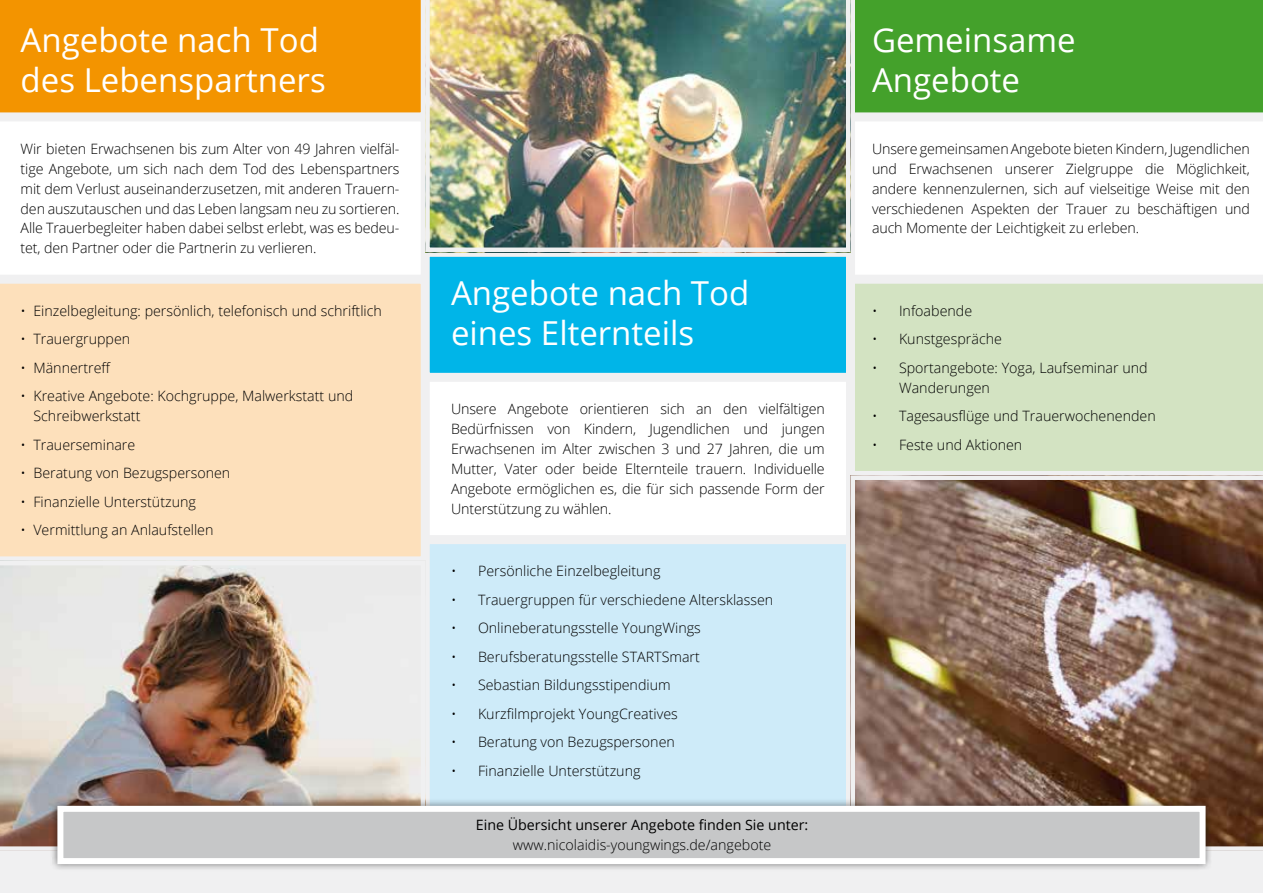
<style>
.page{position:relative;width:1263px;height:893px;background:#f0f0f1}
.page>*{position:absolute;margin:0;border:0;box-sizing:border-box;transform-origin:0 0}
.t1{font:33px/39.6px "Open Sans";color:#fff}
.t2{font:300 14.25px/20px "Open Sans";color:#000;text-align:justify}
.t3{font:14.25px "Open Sans";color:#000}
</style>
<div class="page">
<div style="left:0;top:0;width:421px;height:113px;background:#f39400"></div>
<div style="left:427px;top:255px;width:421px;height:120px;background:#00b5e8"></div>
<div style="left:425px;top:252px;width:425px;height:125px;border:4px solid #f0f0f1"></div>
<div style="left:850px;top:0;width:413px;height:117px;background:#44a12b"></div>
<div style="left:427px;top:542px;width:421px;height:298px;background:#ceebf9"></div>
<div style="left:425px;top:540px;width:425px;height:302px;border:4px solid #f0f0f1"></div>
<div style="left:855px;top:283px;width:408px;height:188px;background:#d3e3c2"></div>
<div style="left:0;top:283px;width:421px;height:278px;background:#fde0bb"></div>
<div style="left:427px;top:380px;width:421px;height:157px;background:#fff"></div>
<div style="left:425px;top:377px;width:425px;height:163px;border:4px solid #f0f0f1"></div>
<div style="left:850px;top:117px;width:413px;height:157px;background:#fff"></div>
<div style="left:0;top:122px;width:421px;height:152px;background:#fff"></div>
<img style="left:425px;top:0;width:421px;height:252px">
<img style="left:0;top:565px;width:421px;height:286px">
<img style="left:850px;top:475px;width:413px;height:376px">
<div style="left:51px;top:798px;width:1162px;height:73px;background:#000;opacity:.5"></div>
<div style="left:60px;top:809px;width:1142px;height:52px;background:#c6c7c8"></div>
<div style="left:57px;top:806px;width:1148px;height:58px;border:6px solid #fff"></div>
<h1 class="t1" style="left:21px;top:20px;width:307px">Angebote nach Tod des Lebenspartners</h1>
<p class="t2" style="left:21px;top:138px;width:380px">Wir bieten Erwachsenen bis zum Alter von 49 Jahren vielfäl&shy;tige Angebote, um sich nach dem Tod des Lebenspartners mit dem Verlust auseinanderzusetzen, mit anderen Trauern&shy;den auszutauschen und das Leben langsam neu zu sortieren.<br>Alle Trauerbegleiter haben dabei selbst erlebt, was es bedeu&shy;tet, den Partner oder die Partnerin zu verlieren.</p>
<p class="t2" style="left:21px;top:300px;width:363px">• Einzelbegleitung: persönlich, telefonisch und schriftlich</p>
<p class="t2" style="left:21px;top:329px;width:111px">• Trauergruppen</p>
<p class="t2" style="left:21px;top:357px;width:92px">• Männertreff</p>
<p class="t2" style="left:33px;top:386px;width:321px;text-indent:-13px">• Kreative Angebote: Kochgruppe, Malwerkstatt und<br>Schreibwerkstatt</p>
<p class="t2" style="left:21px;top:434px;width:116px">• Trauerseminare</p>
<p class="t2" style="left:21px;top:463px;width:211px">• Beratung von Bezugspersonen</p>
<p class="t2" style="left:21px;top:491px;width:177px">• Finanzielle Unterstützung</p>
<p class="t2" style="left:21px;top:520px;width:194px">• Vermittlung an Anlaufstellen</p>
<h1 class="t1" style="left:451px;top:273px;width:300px">Angebote nach Tod eines Elternteils</h1>
<p class="t2" style="left:451px;top:398px;width:375px">Unsere Angebote orientieren sich an den vielfältigen Bedürfnissen von Kindern, Jugendlichen und jungen Erwachsenen im Alter zwischen 3 und 27 Jahren, die um Mutter, Vater oder beide Elternteile trauern. Individuelle Angebote ermöglichen es, die für sich passende Form der Unterstützung zu wählen.</p>
<p class="t2" style="left:451px;top:561px;width:211px">• Persönliche Einzelbegleitung</p>
<p class="t2" style="left:451px;top:589px;width:324px">• Trauergruppen für verschiedene Altersklassen</p>
<p class="t2" style="left:451px;top:618px;width:251px">• Onlineberatungsstelle YoungWings</p>
<p class="t2" style="left:451px;top:646px;width:250px">• Berufsberatungsstelle STARTSmart</p>
<p class="t2" style="left:451px;top:675px;width:221px">• Sebastian Bildungsstipendium</p>
<p class="t2" style="left:451px;top:703px;width:228px">• Kurzfilmprojekt YoungCreatives</p>
<p class="t2" style="left:451px;top:732px;width:225px">• Beratung von Bezugspersonen</p>
<p class="t2" style="left:451px;top:760px;width:191px">• Finanzielle Unterstützung</p>
<p class="t3" style="left:476px;top:815px;width:334px">Eine Übersicht unserer Angebote finden Sie unter:</p>
<p class="t2" style="left:513px;top:835px;width:260px">www.nicolaidis-youngwings.de/angebote</p>
<h1 class="t1" style="left:872px;top:20px;width:205px">Gemeinsame<br>Angebote</h1>
<p class="t2" style="left:872px;top:138px;width:380px">Unsere gemeinsamen Angebote bieten Kindern, Jugendlichen und Erwachsenen unserer Zielgruppe die Möglichkeit, andere kennenzulernen, sich auf vielseitige Weise mit den verschiedenen Aspekten der Trauer zu beschäftigen und auch Momente der Leichtigkeit zu erleben.</p>
<p class="t2" style="left:872px;top:300px;width:102px">• Infoabende</p>
<p class="t2" style="left:872px;top:329px;width:132px">• Kunstgespräche</p>
<p class="t2" style="left:899px;top:357px;width:250px;text-indent:-27px">• Sportangebote: Yoga, Laufseminar und<br>Wanderungen</p>
<p class="t2" style="left:872px;top:406px;width:285px">• Tagesausflüge und Trauerwochenenden</p>
<p class="t2" style="left:872px;top:434px;width:152px">• Feste und Aktionen</p>
</div>
